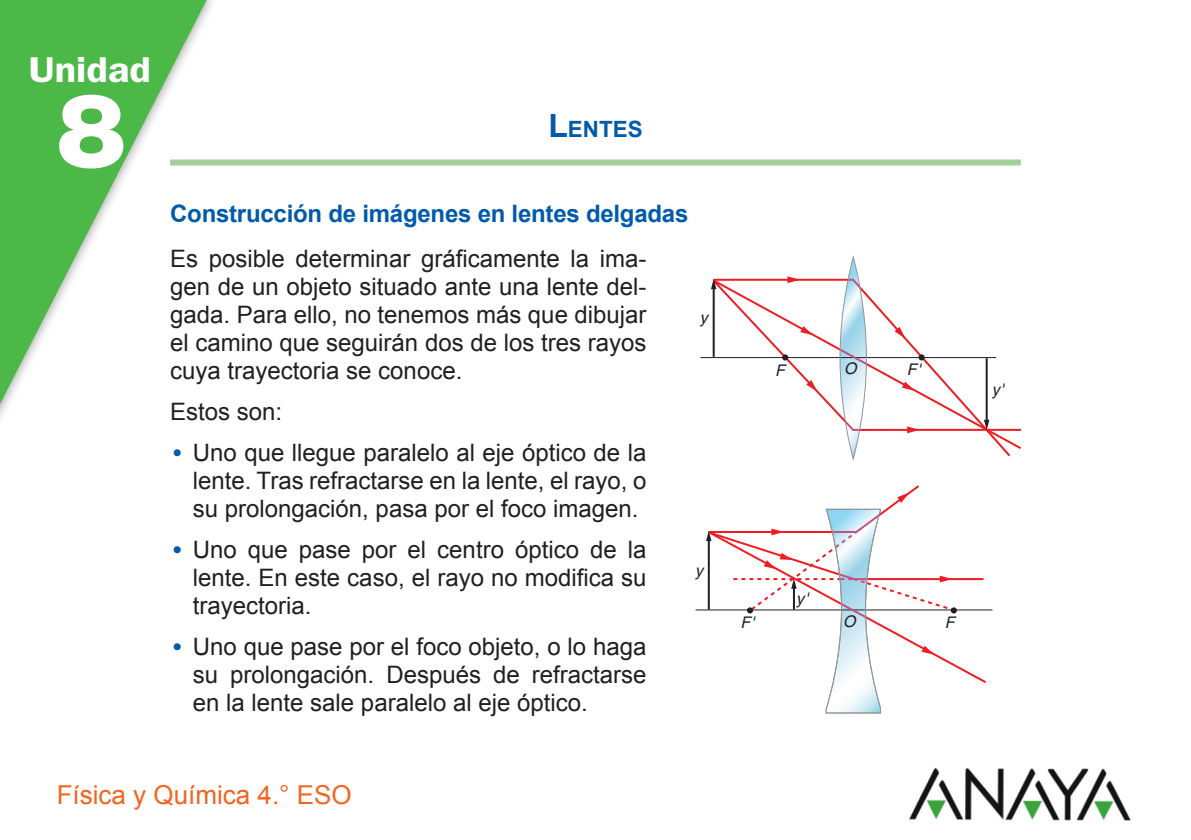
<style>
.page{position:relative;width:1191px;height:840px;background:#fff}
.page>*{position:absolute;margin:0;border:0;box-sizing:border-box;transform-origin:0 0}
.t1{font:900 103.6px "Helvetica Neue LT Std";color:#fff}
.t2{font:600 36px "ITC Franklin Gothic Std";color:#fff;scale:1.1 1}
.Pie_asignatura{font:26px "Arial";color:#f36421}
.Texto_bolos{font:24px/28px "Arial";color:#231f20;text-align:justify}
.Texto_sin_filete{font:24px/28px "Arial";color:#231f20;text-align:justify}
.Texto_sin_filete-2{font:700 24px "Arial";letter-spacing:-.01em;color:#015aaa}
.Titulo_general{font:700 22.4px "Arial";color:#015aaa}
.t3{font:italic 16px "Helvetica";color:#231f20}
.s1{font-size:32px}
.s2{font-family:"ITC Franklin Gothic Std";font-weight:600;color:#015aaa}
</style>
<div class="page">
<img style="left:909px;top:767px;width:222px;height:54px">
<svg style="left:0;top:0;width:206px;height:419px"></svg>
<div style="left:170px;top:159px;width:850px;height:6px;background:#a3cf9a"></div>
<hr style="left:695px;top:609px;width:297px;height:1px;background:#231f20">
<svg style="left:706px;top:485px;width:282px;height:228px"></svg>
<hr style="left:700px;top:357px;width:296px;height:1px;background:#231f20">
<svg style="left:710px;top:257px;width:310px;height:201px"></svg>
<p class="t2" style="left:29px;top:48px;width:112px">Unidad</p>
<p class="t1" style="left:57px;top:69px;width:71px">8</p>
<p class="Titulo_general" style="left:548px;top:116px;width:96px"><span class="s1">L</span>ENTES</p>
<p class="Texto_sin_filete-2" style="left:170px;top:199px;width:520px">Construcción de imágenes en lentes delgadas</p>
<p class="Texto_sin_filete" style="left:170px;top:244px;width:478px">Es posible determinar gráficamente la ima&shy;gen de un objeto situado ante una lente del&shy;gada. Para ello, no tenemos más que dibujar el camino que seguirán dos de los tres rayos cuya trayectoria se conoce.</p>
<p class="Texto_sin_filete" style="left:170px;top:397px;width:114px">Estos son:</p>
<p class="Texto_bolos" style="left:193px;top:438px;width:455px;text-indent:-23px"><span class="s2">•</span> Uno que llegue paralelo al eje óptico de la lente. Tras refractarse en la lente, el rayo, o su prolongación, pasa por el foco imagen.</p>
<p class="Texto_bolos" style="left:193px;top:535px;width:455px;text-indent:-23px"><span class="s2">•</span> Uno que pase por el centro óptico de la lente. En este caso, el rayo no modifica su trayectoria.</p>
<p class="Texto_bolos" style="left:193px;top:632px;width:455px;text-indent:-23px"><span class="s2">•</span> Uno que pase por el foco objeto, o lo haga su prolongación. Después de refractarse en la lente sale paralelo al eje óptico.</p>
<p class="t3" style="left:700px;top:307px;width:9px">y</p>
<p class="t3" style="left:370px;top:560px;width:9px">y</p>
<p class="t3" style="left:695px;top:560px;width:9px">y</p>
<p class="Pie_asignatura" style="left:57px;top:779px;width:297px">Física y Química 4.° ESO</p>
<p class="t3" style="left:775px;top:361px;width:11px">F</p>
<p class="t3" style="left:844px;top:358px;width:14px">O</p>
<p class="t3" style="left:907px;top:360px;width:15px">F'</p>
<p class="t3" style="left:796px;top:588px;width:13px">y'</p>
<p class="t3" style="left:740px;top:613px;width:15px">F'</p>
<p class="t3" style="left:843px;top:612px;width:14px">O</p>
<p class="t3" style="left:944px;top:613px;width:11px">F</p>
<p class="t3" style="left:991px;top:380px;width:13px">y'</p>
</div>
